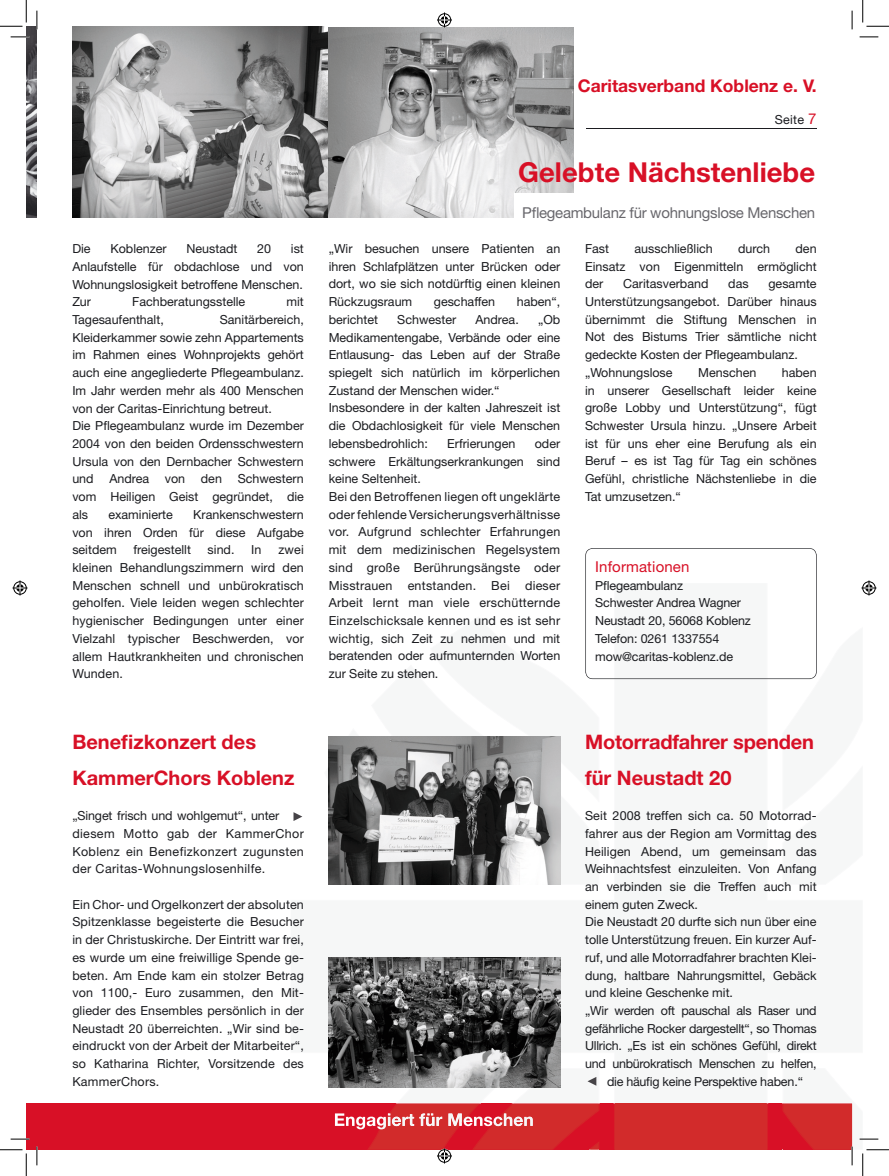
<style>
.page{position:relative;width:889px;height:1176px;background:#fff}
.page>*{position:absolute;margin:0;border:0;box-sizing:border-box;transform-origin:0 0}
.t1{font:700 27.5px "Helvetica Neue";color:#d81026}
.t2{font:700 20px/35.5px "Helvetica Neue";color:#d81026}
.t3{font:700 17.5px "Helvetica Neue";color:#d81026}
.t4{font:15px "Helvetica Neue";letter-spacing:-.02em;color:#68676c}
.t5{font:15px "Helvetica Neue";letter-spacing:.01em;color:#d81026}
.t6{font:12.5px/17.8px "Helvetica Neue";color:#1b1c20;text-align:justify}
.t7{font:12.5px/17.8px "Helvetica Neue";letter-spacing:.02em;color:#1b1c20}
.t8{font:12.5px "Helvetica Neue";letter-spacing:-.02em;color:#1b1c20}
.t9{font:12.5px/17.8px "Helvetica Neue";letter-spacing:.03em;color:#1b1c20}
.s1{font-size:15px;color:#d81026}
</style>
<div class="page">
<div style="left:26px;top:1103px;width:826px;height:46px;background:#d81026"></div>
<svg style="left:302px;top:583px;width:515px;height:566px;fill:#f6f7f7"></svg>
<img style="left:26px;top:26px;width:11px;height:192px">
<img style="left:72px;top:27px;width:257px;height:191px">
<img style="left:329px;top:27px;width:244px;height:191px">
<div style="left:513px;top:194px;width:322px;height:34px;background:#fff"></div>
<img style="left:329px;top:737px;width:231px;height:147px">
<img style="left:329px;top:957px;width:231px;height:131px">
<svg style="left:293px;top:812px;width:9px;height:9px"></svg>
<hr style="left:586px;top:128px;width:230px;height:1px;background:#1b1c20">
<svg style="left:585px;top:548px;width:231px;height:131px"></svg>
<svg style="left:11px;top:36px;width:18px;height:2px"></svg>
<svg style="left:859px;top:36px;width:19px;height:2px"></svg>
<svg style="left:11px;top:1138px;width:18px;height:2px"></svg>
<svg style="left:859px;top:1138px;width:19px;height:2px"></svg>
<svg style="left:36px;top:11px;width:2px;height:18px"></svg>
<svg style="left:36px;top:1146px;width:2px;height:19px"></svg>
<svg style="left:851px;top:11px;width:2px;height:18px"></svg>
<svg style="left:782px;top:1103px;width:71px;height:62px"></svg>
<svg style="left:0;top:0;width:27px;height:27px"></svg>
<svg style="left:0;top:1149px;width:27px;height:27px"></svg>
<svg style="left:862px;top:0;width:27px;height:27px"></svg>
<svg style="left:862px;top:1149px;width:27px;height:27px"></svg>
<svg style="left:437px;top:13px;width:15px;height:15px"></svg>
<svg style="left:335px;top:1067px;width:265px;height:96px"></svg>
<svg style="left:13px;top:580px;width:15px;height:15px"></svg>
<svg style="left:861px;top:580px;width:15px;height:15px"></svg>
<p class="t6" style="left:72px;top:240px;width:233px;text-indent:219px">ist Anlaufstelle für obdachlose und von Wohnungslosigkeit betroffene Menschen.<br>Zur</p>
<p class="t6" style="left:72px;top:240px;width:20px">Die</p>
<p class="t6" style="left:110px;top:240px;width:58px">Koblenzer</p>
<p class="t6" style="left:186px;top:240px;width:52px">Neustadt</p>
<p class="t6" style="left:257px;top:240px;width:15px">20</p>
<p class="t6" style="left:132px;top:293px;width:114px">Fachberatungsstelle</p>
<p class="t6" style="left:286px;top:293px;width:19px">mit</p>
<p class="t6" style="left:72px;top:310px;width:93px">Tagesaufenthalt,</p>
<p class="t6" style="left:72px;top:310px;width:233px;text-align:left;text-indent:147px">Sanitärbereich,<br>Kleiderkammer sowie zehn Appartements im Rahmen eines Wohnprojekts gehört auch eine angegliederte Pflegeambulanz.<br>Im Jahr werden mehr als 400 Menschen von der Caritas-Einrichtung betreut.<br>Die Pflegeambulanz wurde im Dezember<br>2004 von den beiden Ordensschwestern<br>Ursula von den Dernbacher Schwestern und</p>
<p class="t6" style="left:72px;top:470px;width:233px;text-indent:165px">Schwestern vom Heiligen Geist gegründet, die als</p>
<p class="t6" style="left:109px;top:470px;width:41px">Andrea</p>
<p class="t6" style="left:165px;top:470px;width:22px">von</p>
<p class="t6" style="left:201px;top:470px;width:23px">den</p>
<p class="t6" style="left:72px;top:505px;width:233px;text-indent:121px">Krankenschwestern von ihren Orden für diese Aufgabe seitdem</p>
<p class="t6" style="left:108px;top:505px;width:66px">examinierte</p>
<p class="t6" style="left:133px;top:541px;width:59px">freigestellt</p>
<p class="t6" style="left:208px;top:541px;width:28px">sind.</p>
<p class="t6" style="left:251px;top:541px;width:12px">In</p>
<p class="t6" style="left:72px;top:541px;width:233px;text-indent:206px">zwei kleinen Behandlungszimmern wird den Menschen schnell und unbürokratisch geholfen. Viele leiden wegen schlechter hygienischer Bedingungen unter einer Vielzahl typischer Beschwerden, vor allem Hautkrankheiten und chronischen Wunden.</p>
<h2 class="t2" style="left:72px;top:724px;width:224px">Benefizkonzert des<br>KammerChors Koblenz</h2>
<p class="t9" style="left:72px;top:806px;width:233px">„Singet frisch und wohlgemut“, unter diesem Motto gab der KammerChor Koblenz ein Benefizkonzert zugunsten der Caritas-Wohnungslosenhilfe.</p>
<p class="t6" style="left:72px;top:895px;width:233px">Ein Chor- und Orgelkonzert der absoluten Spitzenklasse begeisterte die Besucher in der Christuskirche. Der Eintritt war frei, es wurde um eine freiwillige Spende ge&shy;beten. Am Ende kam ein stolzer Betrag von 1100,- Euro zusammen, den Mit&shy;glieder des Ensembles persönlich in der Neustadt 20 überreichten. „Wir sind be&shy;eindruckt von der Arbeit der Mitarbeiter“, so Katharina Richter, Vorsitzende des KammerChors.</p>
<h3 class="t3" style="left:578px;top:75px;width:240px">Caritasverband Koblenz e. V.</h3>
<p class="t6" style="left:774px;top:111px;width:43px">Seite <span class="s1">7</span></p>
<h1 class="t1" style="left:518px;top:155px;width:298px">Gelebte Nächstenliebe</h1>
<p class="t4" style="left:522px;top:203px;width:294px">Pflegeambulanz für wohnungslose Menschen</p>
<p class="t6" style="left:329px;top:239px;width:233px">„Wir besuchen unsere Patienten an ihren Schlafplätzen unter Brücken oder dort, wo sie sich notdürftig einen kleinen Rückzugsraum</p>
<p class="t6" style="left:434px;top:293px;width:63px">geschaffen</p>
<p class="t6" style="left:517px;top:293px;width:45px">haben“,</p>
<p class="t6" style="left:329px;top:310px;width:233px;text-align:left;text-indent:209px">„Ob<br>Medikamentengabe, Verbände oder eine<br>Entlausung- das Leben auf der Straße spiegelt sich natürlich im körperlichen<br>Zustand der Menschen wider.“<br>Insbesondere in der kalten Jahreszeit ist die Obdachlosigkeit für viele Menschen lebensbedrohlich:</p>
<p class="t6" style="left:329px;top:310px;width:51px">berichtet</p>
<p class="t6" style="left:397px;top:310px;width:61px">Schwester</p>
<p class="t6" style="left:475px;top:310px;width:45px">Andrea.</p>
<p class="t6" style="left:447px;top:434px;width:70px">Erfrierungen</p>
<p class="t7" style="left:329px;top:434px;width:233px;text-indent:206px">oder schwere Erkältungserkrankungen sind keine Seltenheit.<br>Bei den Betroffenen liegen oft ungeklärte oder fehlende Versicherungsverhältnisse vor. Aufgrund schlechter Erfahrungen mit dem medizinischen Regelsystem sind große Berührungsängste oder Misstrauen entstanden. Bei dieser Arbeit lernt man viele erschütternde Einzelschicksale kennen und es ist sehr wichtig, sich Zeit zu nehmen und mit beratenden oder aufmunternden Worten zur Seite zu stehen.</p>
<p class="t6" style="left:585px;top:239px;width:26px">Fast</p>
<p class="t6" style="left:634px;top:239px;width:80px">ausschließlich</p>
<p class="t6" style="left:738px;top:239px;width:33px">durch</p>
<p class="t6" style="left:585px;top:239px;width:233px;text-indent:210px">den Einsatz von Eigenmitteln ermöglicht der</p>
<p class="t6" style="left:623px;top:275px;width:87px">Caritasverband</p>
<p class="t6" style="left:728px;top:275px;width:22px">das</p>
<p class="t6" style="left:585px;top:275px;width:233px;text-align:left;text-indent:183px">gesamte<br>Unterstützungsangebot. Darüber hinaus übernimmt die Stiftung Menschen in<br>Not des Bistums Trier sämtliche nicht gedeckte Kosten der Pflegeambulanz. „Wohnungslose</p>
<p class="t6" style="left:585px;top:363px;width:233px;text-indent:197px">haben in unserer Gesellschaft leider keine große Lobby und Unterstützung“, fügt Schwester Ursula hinzu. „Unsere Arbeit ist für uns eher eine Berufung als ein Beruf – es ist Tag für Tag ein schönes Gefühl, christliche Nächstenliebe in die Tat umzusetzen.“</p>
<p class="t6" style="left:698px;top:363px;width:60px">Menschen</p>
<p class="t5" style="left:595px;top:558px;width:96px">Informationen</p>
<p class="t6" style="left:595px;top:576px;width:157px;text-align:left">Pflegeambulanz<br>Schwester Andrea Wagner<br>Neustadt 20, 56068 Koblenz<br>Telefon: 0261 1337554 mow@caritas-koblenz.de</p>
<h2 class="t2" style="left:585px;top:724px;width:230px">Motorradfahrer spenden für Neustadt 20</h2>
<p class="t6" style="left:585px;top:806px;width:233px">Seit 2008 treffen sich ca. 50 Motorrad-</p>
<p class="t6" style="left:585px;top:824px;width:233px">fahrer aus der Region am Vormittag des</p>
<p class="t6" style="left:585px;top:842px;width:233px">Heiligen Abend, um gemeinsam das</p>
<p class="t6" style="left:585px;top:860px;width:233px">Weihnachtsfest einzuleiten. Von Anfang</p>
<p class="t6" style="left:585px;top:877px;width:233px">an verbinden sie die Treffen auch mit</p>
<p class="t6" style="left:585px;top:895px;width:114px">einem guten Zweck.</p>
<p class="t6" style="left:585px;top:913px;width:233px">Die Neustadt 20 durfte sich nun über eine</p>
<p class="t6" style="left:585px;top:930px;width:233px">tolle Unterstützung freuen. Ein kurzer Auf-</p>
<p class="t6" style="left:585px;top:948px;width:233px">ruf, und alle Motorradfahrer brachten Klei-</p>
<p class="t6" style="left:585px;top:966px;width:233px">dung, haltbare Nahrungsmittel, Gebäck</p>
<p class="t6" style="left:585px;top:984px;width:149px">und kleine Geschenke mit.</p>
<p class="t8" style="left:585px;top:1003px;width:233px">„Wir werden oft pauschal als Raser und</p>
<p class="t8" style="left:585px;top:1021px;width:233px">gefährliche Rocker dargestellt“, so Thomas</p>
<p class="t8" style="left:585px;top:1038px;width:233px">Ullrich. „Es ist ein schönes Gefühl, direkt</p>
<p class="t8" style="left:585px;top:1056px;width:233px">und unbürokratisch Menschen zu helfen,</p>
<p class="t8" style="left:607px;top:1074px;width:197px">die häufig keine Perspektive haben.“</p>
</div>
